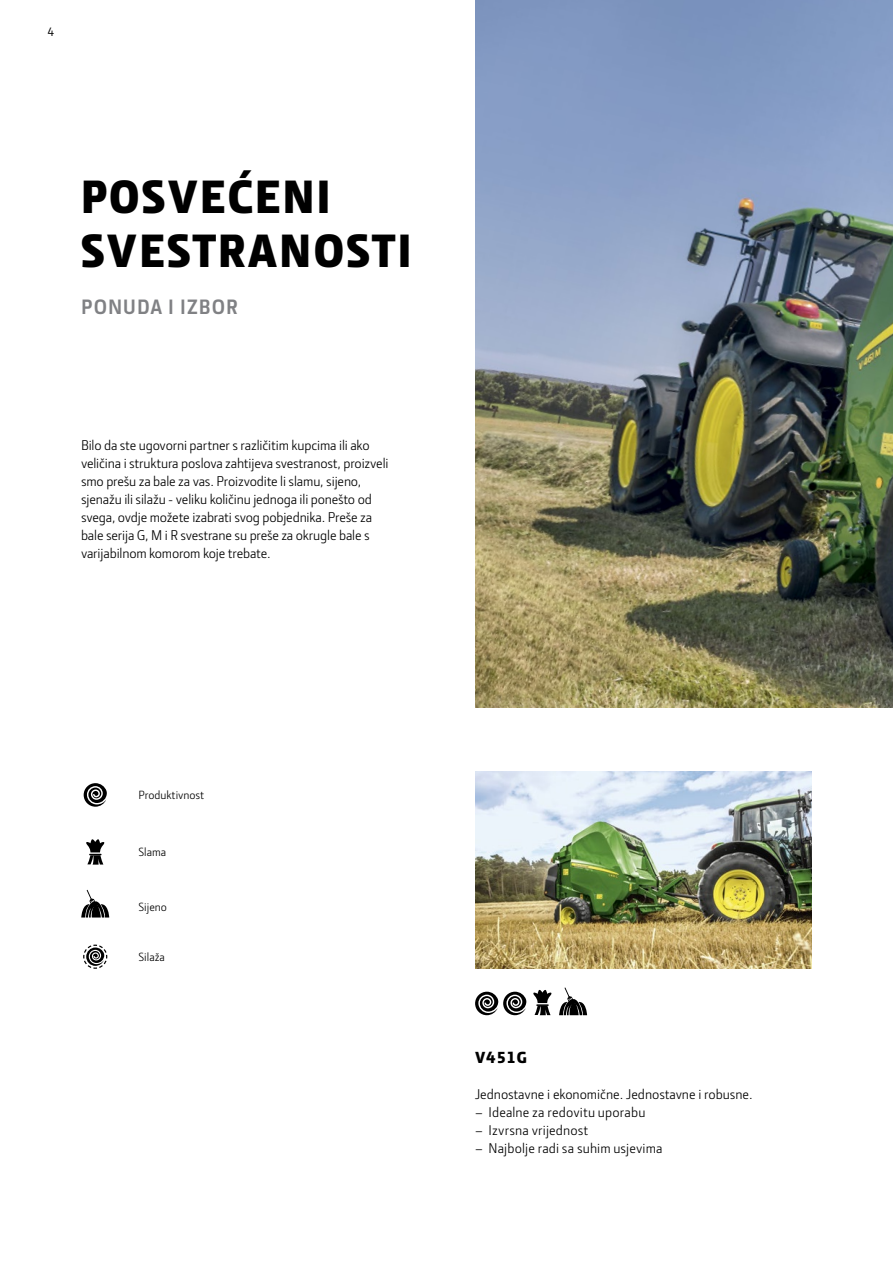
<style>
.page{position:relative;width:893px;height:1263px;background:#fff}
.page>*{position:absolute;margin:0;border:0;box-sizing:border-box;transform-origin:0 0}
.t1{font:900 48px/54px "Section";letter-spacing:.05em;color:#000}
.t2{font:700 21px "JD Sans Pro";letter-spacing:.05em;color:#808184}
.t3{font:900 16.5px "Section";letter-spacing:.075em;color:#000}
.t4{font:14.25px/18px "JD Sans Pro";letter-spacing:-.01em;color:#000}
.t5{font:14.25px "JD Sans Pro";letter-spacing:.01em;color:#000}
.t6{font:12px "JD Sans Pro";color:#000}
.t7{font:500 12px "JD Sans Pro";color:#000}
</style>
<div class="page">
<img style="left:475px;top:0;width:418px;height:708px">
<svg style="left:475px;top:987px;width:112px;height:28px"></svg>
<svg style="left:84px;top:783px;width:23px;height:24px"></svg>
<svg style="left:86px;top:839px;width:19px;height:26px"></svg>
<svg style="left:81px;top:890px;width:28px;height:27px"></svg>
<svg style="left:83px;top:944px;width:25px;height:25px"></svg>
<img style="left:475px;top:772px;width:337px;height:197px">
<p class="t7" style="left:48px;top:23px;width:8px">4</p>
<h1 class="t1" style="left:81px;top:169px;width:332px">POSVEĆENI<br>SVESTRANOSTI</h1>
<h2 class="t2" style="left:81px;top:293px;width:158px">PONUDA I IZBOR</h2>
<p class="t4" style="left:81px;top:435px;width:309px">Bilo da ste ugovorni partner s različitim kupcima ili ako veličina i struktura poslova zahtijeva svestranost, proizveli smo prešu za bale za vas. Proizvodite li slamu, sijeno, sjenažu ili silažu - veliku količinu jednoga ili ponešto od svega, ovdje možete izabrati svog pobjednika. Preše za bale serija G, M i R svestrane su preše za okrugle bale s varijabilnom komorom koje trebate.</p>
<p class="t6" style="left:138px;top:787px;width:67px">Produktivnost</p>
<p class="t6" style="left:138px;top:844px;width:29px">Slama</p>
<p class="t6" style="left:138px;top:899px;width:30px">Sijeno</p>
<p class="t6" style="left:138px;top:949px;width:28px">Silaža</p>
<p class="t3" style="left:475px;top:1047px;width:53px">V451G</p>
<p class="t4" style="left:475px;top:1085px;width:279px">Jednostavne i ekonomične. Jednostavne i robusne.</p>
<p class="t5" style="left:475px;top:1103px;width:172px">– Idealne za redovitu uporabu</p>
<p class="t5" style="left:475px;top:1121px;width:115px">– Izvrsna vrijednost</p>
<p class="t5" style="left:475px;top:1139px;width:189px">– Najbolje radi sa suhim usjevima</p>
</div>
